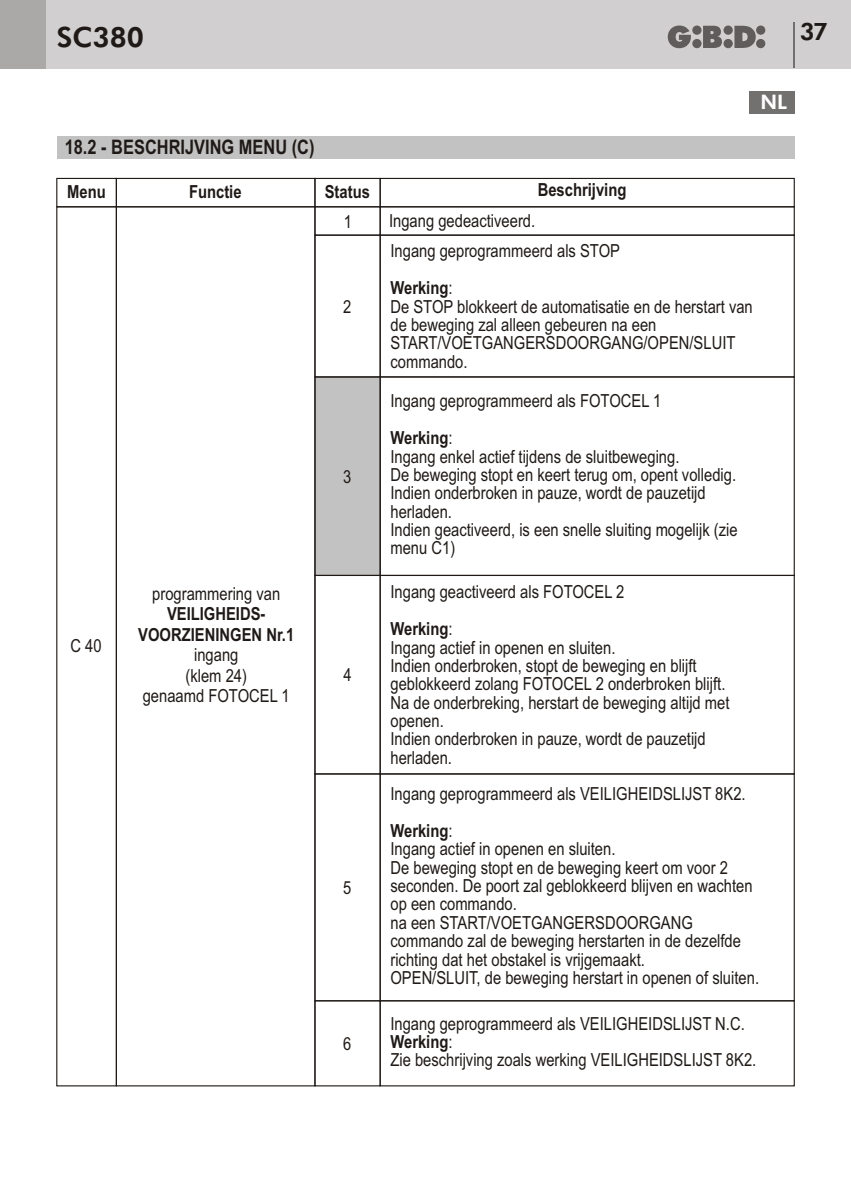
<style>
.page{position:relative;width:851px;height:1191px;background:#fff}
.page>*{position:absolute;margin:0;border:0;box-sizing:border-box;transform-origin:0 0}
.t1{font:800 28px "Futura BT";color:#1f1a17}
.t2{font:800 24px "Futura BT";color:#1f1a17}
.t3{font:700 20px "Arial Narrow";color:#1f1a17}
.t4{font:800 20px "Futura BT";color:#fff}
.t5{font:18px/18.4px "Arial Narrow";color:#1f1a17}
.t6{font:700 18px/20.6px "Arial Narrow";color:#1f1a17;text-align:center}
.s1{font-weight:700}
</style>
<div class="page">
<div style="left:0;top:0;width:850px;height:68px;background:#d1cfcf"></div>
<div style="left:0;top:0;width:45px;height:68px;background:#aba8a8"></div>
<svg style="left:667px;top:26px;width:98px;height:22px"></svg>
<hr style="left:793px;top:23px;width:2px;height:45px;background:#737070">
<div style="left:748px;top:91px;width:46px;height:22px;background:#737070"></div>
<div style="left:315px;top:377px;width:64px;height:198px;background:#c2c2c2"></div>
<div style="left:57px;top:136px;width:737px;height:23px;background:#c2c2c2"></div>
<div style="left:116px;top:178px;width:199px;height:29px;border:1px solid #1f1a17"></div>
<div style="left:314px;top:178px;width:66px;height:29px;border:1px solid #1f1a17"></div>
<div style="left:314px;top:206px;width:66px;height:30px;border:1px solid #1f1a17"></div>
<div style="left:314px;top:235px;width:66px;height:142px;border:1px solid #1f1a17"></div>
<div style="left:314px;top:575px;width:66px;height:199px;border:1px solid #1f1a17"></div>
<div style="left:314px;top:773px;width:66px;height:228px;border:1px solid #1f1a17"></div>
<div style="left:314px;top:1000px;width:66px;height:86px;border:1px solid #1f1a17"></div>
<div style="left:379px;top:178px;width:415px;height:29px;border:1px solid #1f1a17"></div>
<div style="left:379px;top:206px;width:415px;height:30px;border:1px solid #1f1a17"></div>
<div style="left:379px;top:235px;width:415px;height:142px;border:1px solid #1f1a17"></div>
<div style="left:379px;top:376px;width:415px;height:200px;border:1px solid #1f1a17"></div>
<div style="left:379px;top:575px;width:415px;height:199px;border:1px solid #1f1a17"></div>
<div style="left:379px;top:773px;width:415px;height:228px;border:1px solid #1f1a17"></div>
<div style="left:379px;top:1000px;width:415px;height:86px;border:1px solid #1f1a17"></div>
<div style="left:56px;top:178px;width:61px;height:29px;border:1px solid #1f1a17"></div>
<div style="left:56px;top:206px;width:61px;height:880px;border:1px solid #1f1a17"></div>
<h1 class="t1" style="left:57px;top:26px;width:89px">SC380</h1>
<h2 class="t2" style="left:799px;top:22px;width:29px">37</h2>
<p class="t4" style="left:760px;top:94px;width:28px">NL</p>
<p class="t3" style="left:65px;top:139px;width:251px">18.2 - BESCHRIJVING MENU (C)</p>
<p class="t6" style="left:67px;top:183px;width:40px">Menu</p>
<p class="t6" style="left:189px;top:183px;width:54px">Functie</p>
<p class="t6" style="left:325px;top:183px;width:47px">Status</p>
<p class="t6" style="left:537px;top:181px;width:90px">Beschrijving</p>
<p class="t5" style="left:343px;top:214px;width:10px">1</p>
<p class="t5" style="left:389px;top:207px;width:232px;line-height:30.8px">Ingang gedeactiveerd.<br>Ingang geprogrammeerd als STOP</p>
<p class="t5" style="left:390px;top:280px;width:364px"><span class="s1">Werking</span>:<br>De STOP blokkeert de automatisatie en de herstart van de beweging zal alleen gebeuren na een<br>START/VOETGANGERSDOORGANG/OPEN/SLUIT commando.</p>
<p class="t5" style="left:343px;top:299px;width:10px">2</p>
<p class="t5" style="left:343px;top:469px;width:10px">3</p>
<p class="t5" style="left:390px;top:384px;width:272px;line-height:36.8px">Ingang geprogrammeerd als FOTOCEL 1<br><span class="s1">Werking</span>:</p>
<p class="t5" style="left:390px;top:449px;width:349px">Ingang enkel actief tijdens de sluitbeweging.<br>De beweging stopt en keert terug om, opent volledig.<br>Indien onderbroken in pauze, wordt de pauzetijd herladen.<br>Indien geactiveerd, is een snelle sluiting mogelijk (zie menu C1)</p>
<p class="t5" style="left:70px;top:638px;width:33px">C 40</p>
<p class="t5" style="left:152px;top:586px;width:129px">programmering van</p>
<p class="t6" style="left:138px;top:605px;width:157px">VEILIGHEIDS-<br>VOORZIENINGEN Nr.1</p>
<p class="t5" style="left:143px;top:646px;width:148px;line-height:20.4px;text-align:center">ingang<br>(klem 24)<br>genaamd FOTOCEL 1</p>
<p class="t5" style="left:343px;top:667px;width:10px">4</p>
<p class="t5" style="left:343px;top:880px;width:10px">5</p>
<p class="t5" style="left:343px;top:1036px;width:10px">6</p>
<p class="t5" style="left:390px;top:575px;width:235px;line-height:36.8px">Ingang geactiveerd als FOTOCEL 2<br><span class="s1">Werking</span>:</p>
<p class="t5" style="left:390px;top:640px;width:340px">Ingang actief in openen en sluiten.<br>Indien onderbroken, stopt de beweging en blijft geblokkeerd zolang FOTOCEL 2 onderbroken blijft.<br>Na de onderbreking, herstart de beweging altijd met openen.<br>Indien onderbroken in pauze, wordt de pauzetijd herladen.</p>
<p class="t5" style="left:390px;top:777px;width:356px;line-height:36.8px">Ingang geprogrammeerd als VEILIGHEIDSLIJST 8K2.<br><span class="s1">Werking</span>:</p>
<p class="t5" style="left:390px;top:841px;width:370px">Ingang actief in openen en sluiten.<br>De beweging stopt en de beweging keert om voor 2 seconden. De poort zal geblokkeerd blijven en wachten op een commando.<br>na een START/VOETGANGERSDOORGANG commando zal de beweging herstarten in de dezelfde richting dat het obstakel is vrijgemaakt.<br>OPEN/SLUIT, de beweging herstart in openen of sluiten.</p>
<p class="t5" style="left:390px;top:1015px;width:367px">Ingang geprogrammeerd als VEILIGHEIDSLIJST N.C.<br><span class="s1">Werking</span>:<br>Zie beschrijving zoals werking VEILIGHEIDSLIJST 8K2.</p>
</div>
